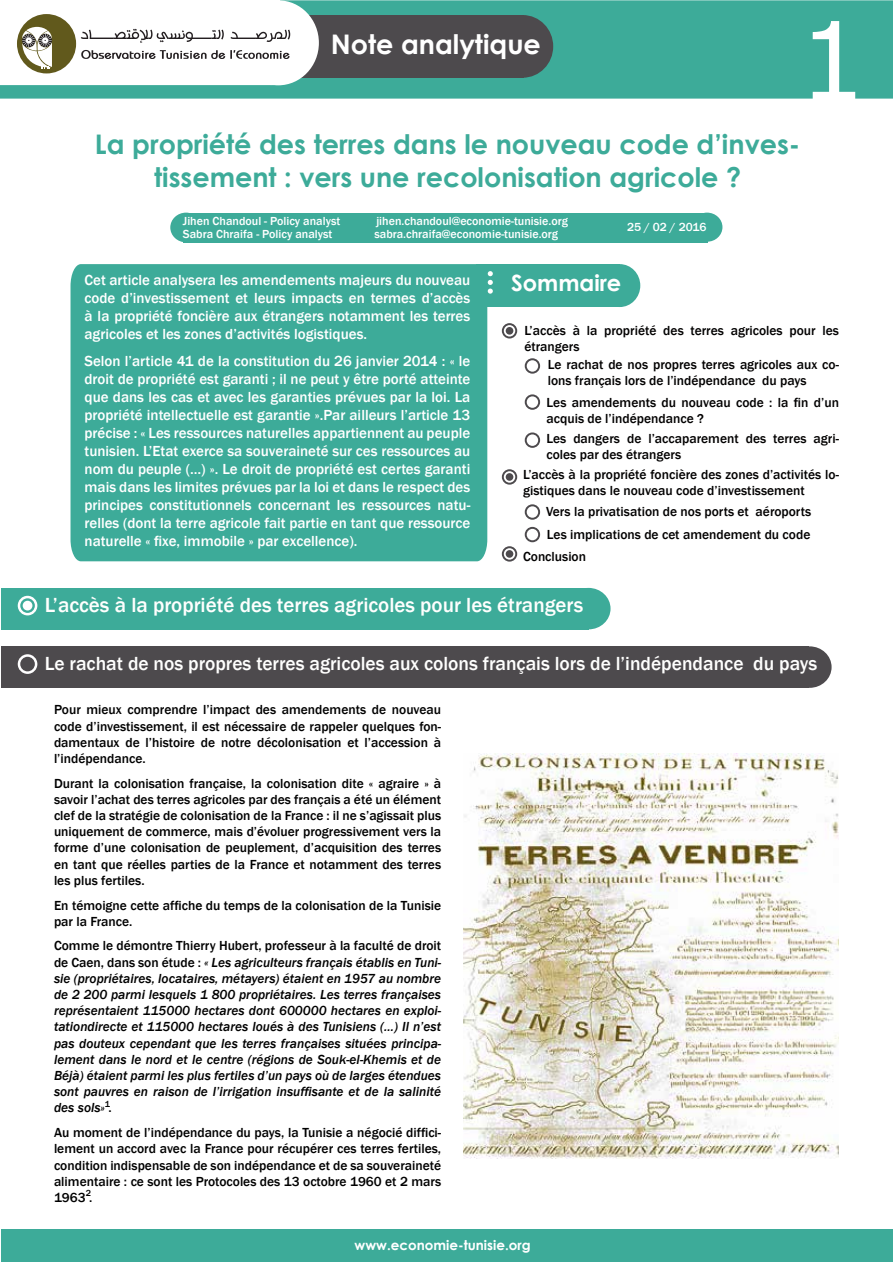
<style>
.page{position:relative;width:893px;height:1263px;background:#fff}
.page>*{position:absolute;margin:0;border:0;box-sizing:border-box;transform-origin:0 0}
.t1{font:108px "MS Reference Sans Serif";color:#fff}
.t2{font:700 27px/32.4px "Century Gothic";color:#3dab99;text-align:center}
.t3{font:700 27px "Century Gothic";color:#fff}
.t4{font:700 22.5px "Century Gothic";color:#fff}
.t5{font:500 21px "Franklin Gothic";color:#fffffe}
.t6{font:500 19.5px "Franklin Gothic";color:#fffffe}
.t7{font:500 15px/18px "Franklin Gothic";color:#fff;text-align:justify}
.t8{font:500 13.5px/16.2px "Franklin Gothic";color:#000;text-align:justify}
.t9{font:italic 500 13.5px/16.2px "Franklin Gothic";color:#000;text-align:justify}
.t10{font:500 13.5px/16.2px "Franklin Gothic";color:#020101}
.t11{font:700 13.5px "Century Gothic";color:#fff}
.t12{font:500 12px "Franklin Gothic";color:#fff}
.t13{font:500 9px "Franklin Gothic";color:#000}
.s1{font-style:normal}
</style>
<div class="page">
<div style="left:0;top:0;width:893px;height:99px;background:#3dab99"></div>
<div style="left:1px;top:1230px;width:891px;height:32px;background:#3dab99"></div>
<div style="left:492px;top:15px;width:61px;height:63px;background:#4d4a4d;border-radius:50%"></div>
<div style="left:294px;top:15px;width:230px;height:63px;background:#4d4a4d"></div>
<div style="left:238px;top:0;width:81px;height:85px;background:#fff;border-radius:50%"></div>
<div style="left:2px;top:0;width:277px;height:85px;background:#fff"></div>
<div style="left:17px;top:14px;width:59px;height:59px;background:#61591c;border-radius:50%"></div>
<svg style="left:22px;top:27px;width:30px;height:42px"></svg>
<svg style="left:81px;top:29px;width:143px;height:14px"></svg>
<svg style="left:230px;top:30px;width:60px;height:12px"></svg>
<svg style="left:81px;top:50px;width:209px;height:9px"></svg>
<div style="left:170px;top:213px;width:32px;height:29px;background:#3dab99;border-radius:50%"></div>
<div style="left:692px;top:213px;width:30px;height:29px;background:#3dab99;border-radius:50%"></div>
<div style="left:183px;top:213px;width:524px;height:29px;background:#3dab99"></div>
<div style="left:599px;top:264px;width:41px;height:43px;background:#3dab99;border-radius:50%"></div>
<div style="left:476px;top:264px;width:144px;height:43px;background:#3dab99"></div>
<div style="left:71px;top:264px;width:416px;height:297px;background:#3dab99"></div>
<svg style="left:488px;top:271px;width:5px;height:23px"></svg>
<svg style="left:502px;top:323px;width:15px;height:15px"></svg>
<div style="left:506px;top:327px;width:7px;height:8px;background:#4d4a4d;border-radius:50%"></div>
<svg style="left:502px;top:469px;width:15px;height:16px"></svg>
<div style="left:506px;top:473px;width:7px;height:8px;background:#4d4a4d;border-radius:50%"></div>
<svg style="left:502px;top:546px;width:15px;height:16px"></svg>
<div style="left:506px;top:550px;width:7px;height:8px;background:#4d4a4d;border-radius:50%"></div>
<svg style="left:525px;top:358px;width:15px;height:16px"></svg>
<svg style="left:525px;top:394px;width:15px;height:16px"></svg>
<svg style="left:525px;top:432px;width:15px;height:16px"></svg>
<svg style="left:525px;top:504px;width:15px;height:16px"></svg>
<svg style="left:525px;top:527px;width:15px;height:15px"></svg>
<div style="left:567px;top:588px;width:43px;height:41px;background:#3dab99;border-radius:50%"></div>
<div style="left:788px;top:646px;width:44px;height:42px;background:#4d4a4d;border-radius:50%"></div>
<div style="left:1px;top:588px;width:587px;height:41px;background:#3dab99"></div>
<div style="left:1px;top:646px;width:808px;height:42px;background:#4d4a4d"></div>
<svg style="left:18px;top:596px;width:19px;height:19px"></svg>
<div style="left:23px;top:601px;width:9px;height:9px;background:#fffeff;border-radius:50%"></div>
<svg style="left:18px;top:654px;width:19px;height:20px"></svg>
<img style="left:463px;top:754px;width:376px;height:404px">
<h2 class="t3" style="left:331px;top:23px;width:212px">Note analytique</h2>
<h2 class="t2" style="left:95px;top:127px;width:707px">La propriété des terres dans le nouveau code d’inves&shy;tissement : vers une recolonisation agricole ?</h2>
<p class="t12" style="left:183px;top:214px;width:159px">Jihen Chandoul - Policy analyst</p>
<p class="t12" style="left:376px;top:214px;width:193px">jihen.chandoul@economie-tunisie.org</p>
<p class="t12" style="left:183px;top:227px;width:151px">Sabra Chraifa - Policy analyst</p>
<p class="t12" style="left:374px;top:227px;width:185px">sabra.chraifa@economie-tunisie.org</p>
<p class="t12" style="left:627px;top:219px;width:81px">25 / 02 / 2016</p>
<h1 class="t1" style="left:798px;top:-9px;width:70px">1</h1>
<p class="t7" style="left:85px;top:271px;width:387px">Cet article analysera les amendements majeurs du nouveau</p>
<h3 class="t4" style="left:511px;top:266px;width:112px">Sommaire</h3>
<p class="t7" style="left:85px;top:289px;width:387px">code d’investissement et leurs impacts en termes d’accès à la propriété foncière aux étrangers notamment les terres agricoles et les zones d’activités logistiques.</p>
<p class="t7" style="left:85px;top:352px;width:387px">Selon l’article 41 de la constitution du 26 janvier 2014 : « le droit de propriété est garanti ; il ne peut y être porté atteinte que dans les cas et avec les garanties prévues par la loi. La propriété intellectuelle est garantie ».Par ailleurs l’article 13 précise : « Les ressources naturelles appartiennent au peuple tunisien. L’Etat exerce sa souveraineté sur ces ressources au nom du peuple (…) ». Le droit de propriété est certes garanti mais dans les limites prévues par la loi et dans le respect des principes constitutionnels concernant les ressources natu&shy;relles (dont la terre agricole fait partie en tant que ressource naturelle « fixe, immobile » par excellence).</p>
<p class="t10" style="left:524px;top:322px;width:316px">L’accès à la propriété des terres agricoles pour les étrangers</p>
<p class="t10" style="left:548px;top:356px;width:293px">Le rachat de nos propres terres agricoles aux co&shy;lons français lors de l’indépendance du pays</p>
<p class="t10" style="left:546px;top:395px;width:294px">Les amendements du nouveau code : la fin d’un acquis de l’indépendance ?</p>
<p class="t10" style="left:546px;top:431px;width:294px">Les dangers de l’accaparement des terres agri&shy;coles par des étrangers</p>
<p class="t10" style="left:523px;top:466px;width:317px">L’accès à la propriété foncière des zones d’activités lo&shy;gistiques dans le nouveau code d’investissement</p>
<p class="t10" style="left:546px;top:504px;width:267px">Vers la privatisation de nos ports et aéroports</p>
<p class="t10" style="left:523px;top:548px;width:65px">Conclusion</p>
<p class="t10" style="left:547px;top:526px;width:265px">Les implications de cet amendement du code</p>
<h3 class="t5" style="left:45px;top:592px;width:540px">L’accès à la propriété des terres agricoles pour les étrangers</h3>
<h3 class="t6" style="left:45px;top:651px;width:774px">Le rachat de nos propres terres agricoles aux colons français lors de l’indépendance du pays</h3>
<p class="t8" style="left:54px;top:702px;width:389px">Pour mieux comprendre l’impact des amendements de nouveau code d’investissement, il est nécessaire de rappeler quelques fon&shy;damentaux de l’histoire de notre décolonisation et l’accession à l’indépendance.</p>
<p class="t8" style="left:54px;top:775px;width:389px">Durant la colonisation française, la colonisation dite « agraire » à savoir l’achat des terres agricoles par des français a été un élément clef de la stratégie de colonisation de la France : il ne s’agissait plus uniquement de commerce, mais d’évoluer progressivement vers la forme d’une colonisation de peuplement, d’acquisition des terres en tant que réelles parties de la France et notamment des terres les plus fertiles.</p>
<p class="t8" style="left:54px;top:897px;width:389px">En témoigne cette affiche du temps de la colonisation de la Tunisie par la France.</p>
<p class="t9" style="left:54px;top:938px;width:389px"><span class="s1">Comme le démontre Thierry Hubert, professeur à la faculté de droit de Caen, dans son étude :</span> « Les agriculteurs français établis en Tuni&shy;sie (propriétaires, locataires, métayers) étaient en 1957 au nombre de 2 200 parmi lesquels 1 800 propriétaires. Les terres françaises représentaient 115000 hectares dont 600000 hectares en exploi&shy;tationdirecte et 115000 hectares loués à des Tunisiens (…) Il n’est pas douteux cependant que les terres françaises situées principa&shy;lement dans le nord et le centre (régions de Souk-el-Khemis et de Béjà) étaient parmi les plus fertiles d’un pays où de larges étendues sont pauvres en raison de l’irrigation insuffisante et de la salinité des sols» <span class="s1">.</span></p>
<p class="t8" style="left:54px;top:1125px;width:389px">Au moment de l’indépendance du pays, la Tunisie a négocié diffici&shy;lement un accord avec la France pour récupérer ces terres fertiles, condition indispensable de son indépendance et de sa souveraineté alimentaire : ce sont les Protocoles des 13 octobre 1960 et 2 mars 1963 .</p>
<p class="t13" style="left:105px;top:1099px;width:7px">1</p>
<p class="t13" style="left:86px;top:1187px;width:7px">2</p>
<p class="t11" style="left:355px;top:1234px;width:178px">www.economie-tunisie.org</p>
</div>
